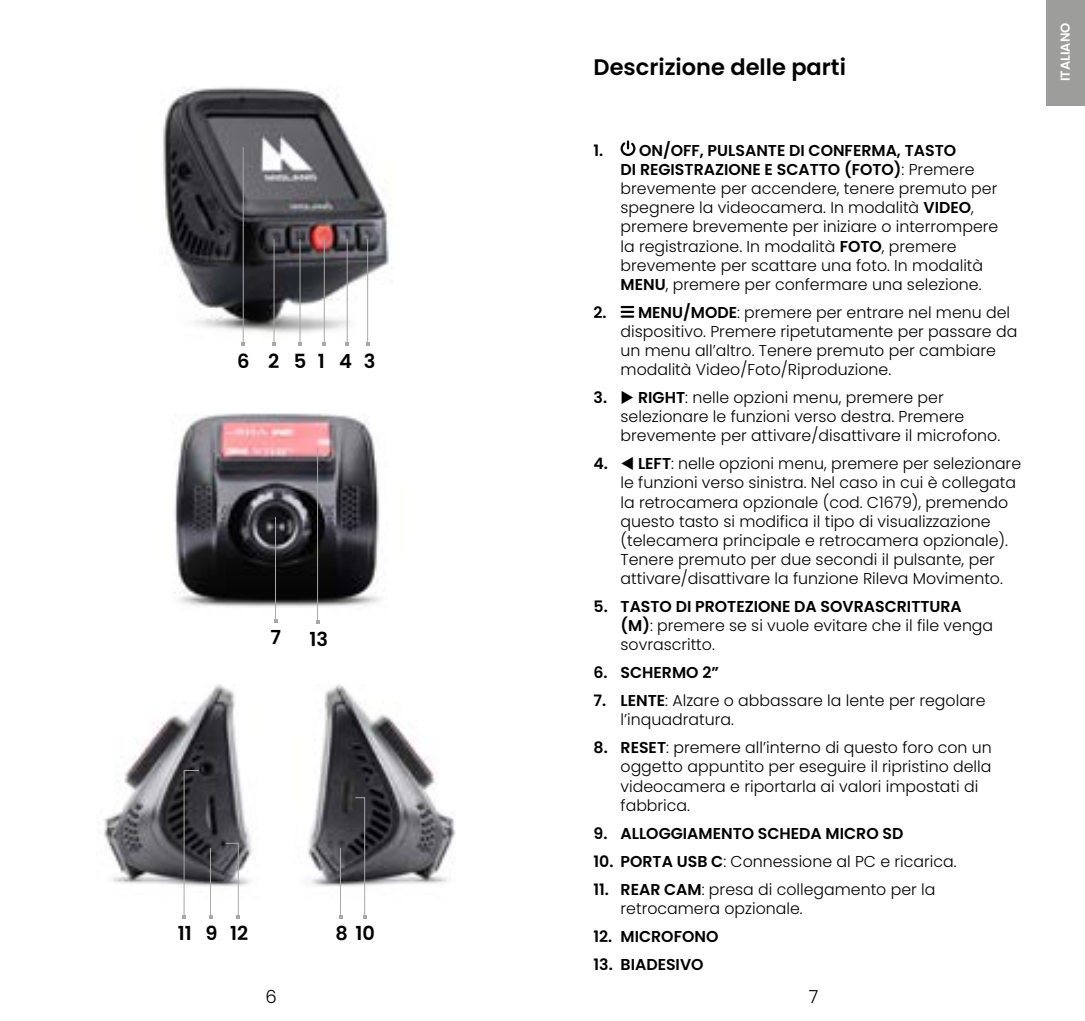
<style>
.page{position:relative;width:1085px;height:1021px;background:#fff}
.page>*{position:absolute;margin:0;border:0;box-sizing:border-box;transform-origin:0 0}
.t1{font:600 22.5px "Poppins";color:#000}
.t2{font:600 19.35px "Poppins";letter-spacing:.29em;color:#000}
.t3{font:300 18px "Poppins";color:#000}
.t4{font:300 15.75px/19.1px "Poppins";color:#000}
.t5{font:600 15.75px "Poppins";color:#000}
.t6{font:600 13.05px "Poppins";color:#fff}
.s1{font-weight:600}
</style>
<div class="page">
<div style="left:1046px;top:0;width:38px;height:105px;background:#9d9d9c"></div>
<svg style="left:620px;top:140px;width:16px;height:16px"></svg>
<svg style="left:621px;top:306px;width:12px;height:12px"></svg>
<img style="left:103px;top:684px;width:353px;height:235px">
<hr style="left:340px;top:848px;width:1px;height:68px;background:#a8a8a7">
<svg style="left:338px;top:914px;width:4px;height:4px"></svg>
<svg style="left:354px;top:796px;width:12px;height:122px"></svg>
<hr style="left:210px;top:848px;width:1px;height:68px;background:#a8a8a7">
<svg style="left:208px;top:914px;width:4px;height:4px"></svg>
<svg style="left:224px;top:842px;width:16px;height:76px"></svg>
<svg style="left:182px;top:769px;width:18px;height:149px"></svg>
<img style="left:174px;top:413px;width:206px;height:211px">
<hr style="left:275px;top:517px;width:1px;height:103px;background:#a8a8a7">
<hr style="left:317px;top:448px;width:1px;height:174px;background:#a8a8a7">
<svg style="left:315px;top:620px;width:4px;height:4px"></svg>
<img style="left:163px;top:87px;width:229px;height:259px">
<hr style="left:324px;top:239px;width:1px;height:105px;background:#a8a8a7">
<svg style="left:322px;top:342px;width:4px;height:4px"></svg>
<hr style="left:299px;top:239px;width:1px;height:105px;background:#a8a8a7">
<svg style="left:298px;top:342px;width:4px;height:4px"></svg>
<hr style="left:273px;top:239px;width:1px;height:105px;background:#a8a8a7">
<svg style="left:272px;top:342px;width:4px;height:4px"></svg>
<hr style="left:243px;top:147px;width:1px;height:197px;background:#a8a8a7">
<svg style="left:241px;top:342px;width:4px;height:4px"></svg>
<hr style="left:347px;top:239px;width:1px;height:105px;background:#a8a8a7">
<svg style="left:345px;top:342px;width:4px;height:4px"></svg>
<hr style="left:367px;top:239px;width:1px;height:105px;background:#a8a8a7">
<svg style="left:365px;top:342px;width:4px;height:4px"></svg>
<p class="t2" style="left:237px;top:349px;width:140px">6 25143</p>
<p class="t2" style="left:270px;top:626px;width:12px">7</p>
<p class="t2" style="left:309px;top:628px;width:20px">13</p>
<p class="t2" style="left:178px;top:922px;width:72px">11 9 12</p>
<p class="t2" style="left:335px;top:922px;width:41px">8 10</p>
<h1 class="t1" style="left:593px;top:54px;width:254px">Descrizione delle parti</h1>
<p class="t4" style="left:620px;top:141px;width:379px;text-indent:-27px"><span class="s1">1. ON/OFF, PULSANTE DI CONFERMA, TASTO<br>DI REGISTRAZIONE E SCATTO (FOTO)</span>: Premere brevemente per accendere, tenere premuto per spegnere la videocamera. In modalità <span class="s1">VIDEO</span>, premere brevemente per iniziare o interrompere la registrazione. In modalità <span class="s1">FOTO</span>, premere brevemente per scattare una foto. In modalità <span class="s1">MENU</span>, premere per confermare una selezione.</p>
<p class="t4" style="left:620px;top:303px;width:398px;text-indent:-27px"><span class="s1">2. MENU/MODE</span>: premere per entrare nel menu del dispositivo. Premere ripetutamente per passare da un menu all’altro. Tenere premuto per cambiare modalità Video/Foto/Riproduzione.</p>
<p class="t4" style="left:620px;top:388px;width:381px;text-indent:-27px"><span class="s1">3.</span> ◆ <span class="s1">RIGHT</span>: nelle opzioni menu, premere per selezionare le funzioni verso destra. Premere brevemente per attivare/disattivare il microfono.</p>
<p class="t4" style="left:620px;top:454px;width:402px;text-indent:-27px"><span class="s1">4.</span> ▼ <span class="s1">LEFT</span>: nelle opzioni menu, premere per selezionare le funzioni verso sinistra. Nel caso in cui è collegata la retrocamera opzionale (cod. C1679), premendo questo tasto si modifica il tipo di visualizzazione (telecamera principale e retrocamera opzionale).<br>Tenere premuto per due secondi il pulsante, per attivare/disattivare la funzione Rileva Movimento.</p>
<p class="t4" style="left:620px;top:597px;width:374px;text-indent:-27px"><span class="s1">5. TASTO DI PROTEZIONE DA SOVRASCRITTURA (M)</span>: premere se si vuole evitare che il file venga sovrascritto.</p>
<p class="t5" style="left:593px;top:663px;width:127px">6. SCHERMO 2”</p>
<p class="t4" style="left:620px;top:691px;width:366px;text-indent:-27px"><span class="s1">7. LENTE</span>: Alzare o abbassare la lente per regolare l’inquadratura.</p>
<p class="t4" style="left:620px;top:738px;width:372px;text-indent:-27px"><span class="s1">8. RESET</span>: premere all’interno di questo foro con un oggetto appuntito per eseguire il ripristino della videocamera e riportarla ai valori impostati di fabbrica.</p>
<p class="t5" style="left:593px;top:824px;width:311px">9. ALLOGGIAMENTO SCHEDA MICRO SD</p>
<p class="t4" style="left:593px;top:851px;width:364px"><span class="s1">10. PORTA USB C</span>: Connessione al PC e ricarica.</p>
<p class="t4" style="left:620px;top:879px;width:316px;text-indent:-27px"><span class="s1">11. REAR CAM</span>: presa di collegamento per la retrocamera opzionale.</p>
<p class="t5" style="left:593px;top:927px;width:126px">12. MICROFONO</p>
<p class="t5" style="left:593px;top:955px;width:111px">13. BIADESIVO</p>
<p class="t3" style="left:265px;top:986px;width:13px">6</p>
<p class="t3" style="left:808px;top:986px;width:11px">7</p>
<p class="t6" style="left:1057px;top:81px;width:60px;rotate:-90deg">ITALIANO</p>
</div>
